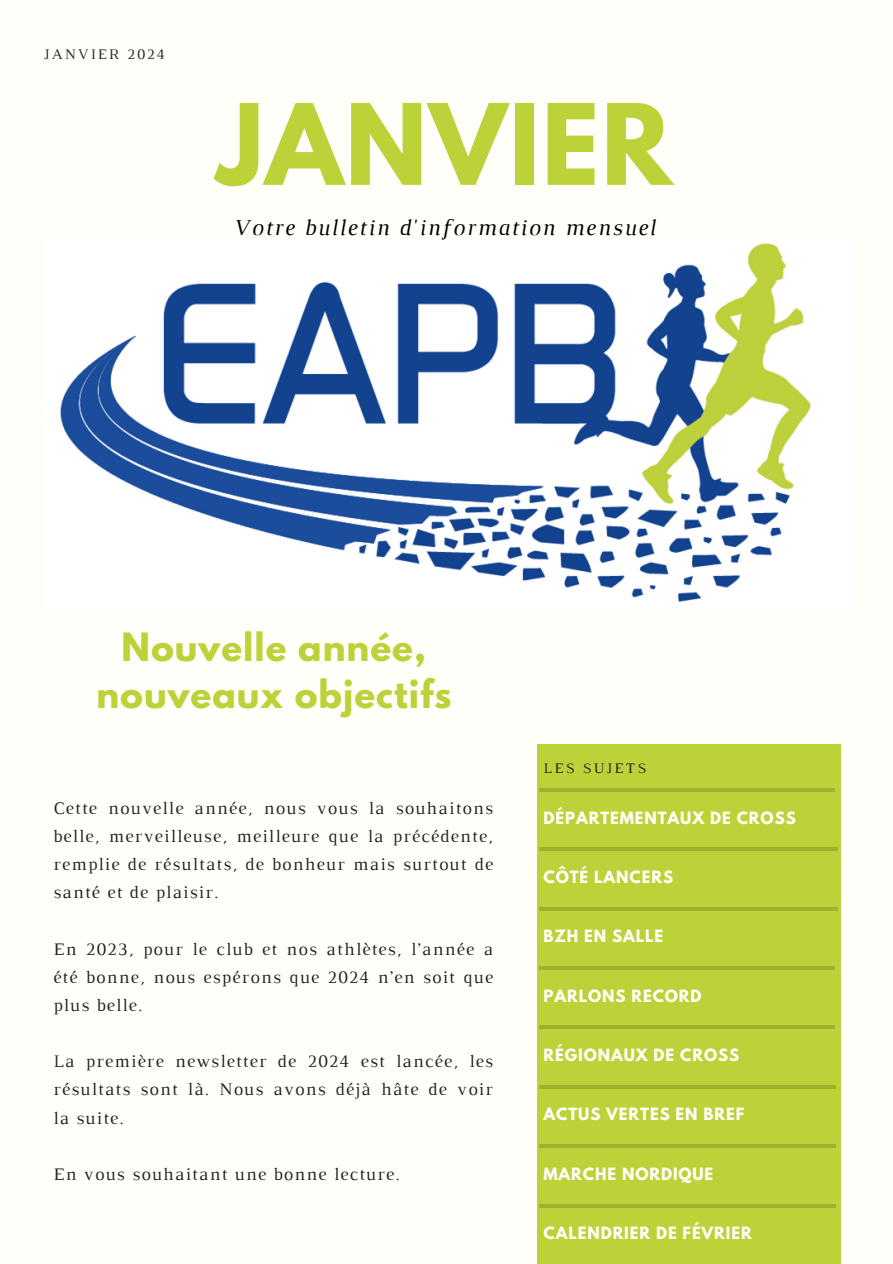
<style>
.page{position:relative;width:893px;height:1264px;background:#fff}
.page>*{position:absolute;margin:0;border:0;box-sizing:border-box;transform-origin:0 0}
.t1{font:700 99.3px "League Spartan";letter-spacing:.02em;color:#bdd139}
.t2{font:700 34.5px/47.2px "League Spartan";letter-spacing:.03em;color:#bdd139;text-align:center}
.t3{font:italic 23.1px "Luthier";letter-spacing:.07em;color:#000}
.t4{font:18px/28.2px "Luthier";letter-spacing:.07em;color:#222;text-align:justify}
.t5{font:700 15px "League Spartan";letter-spacing:.06em;color:#fffff9}
.t6{font:14.85px "Luthier";letter-spacing:.14em;color:#222}
</style>
<div class="page">
<div style="left:0;top:0;width:892px;height:1263px;background:#fffff9"></div>
<div style="left:537px;top:744px;width:303px;height:519px;background:#bdd139"></div>
<img style="left:60px;top:243px;width:751px;height:359px">
<hr style="left:539px;top:847px;width:298px;height:4px;background:#a0b130">
<hr style="left:539px;top:966px;width:296px;height:3px;background:#000">
<hr style="left:539px;top:788px;width:296px;height:3px;background:#000">
<hr style="left:539px;top:1025px;width:296px;height:4px;background:#a0b130">
<hr style="left:539px;top:907px;width:298px;height:3px;background:#000">
<hr style="left:539px;top:1085px;width:296px;height:3px;background:#000">
<hr style="left:539px;top:1144px;width:296px;height:3px;background:#000">
<svg style="left:539px;top:1204px;width:296px;height:3px"></svg>
<h3 class="t6" style="left:44px;top:49px;width:123px">JANVIER 2024</h3>
<p class="t1" style="left:217px;top:95px;width:457px">JANVIER</p>
<h1 class="t3" style="left:233px;top:219px;width:424px">Votre bulletin d'information mensuel</h1>
<h4 class="t2" style="left:96px;top:627px;width:356px">Nouvelle année, nouveaux objectifs</h4>
<h2 class="t4" style="left:53px;top:795px;width:441px">Cette nouvelle année, nous vous la souhaitons belle, merveilleuse, meilleure que la précédente, remplie de résultats, de bonheur mais surtout de santé et de plaisir.</h2>
<h4 class="t4" style="left:53px;top:936px;width:441px">En 2023, pour le club et nos athlètes, l’année a été bonne, nous espérons que 2024 n’en soit que plus belle.</h4>
<h4 class="t4" style="left:53px;top:1048px;width:441px">La première newsletter de 2024 est lancée, les résultats sont là. Nous avons déjà hâte de voir la suite.</h4>
<h4 class="t4" style="left:53px;top:1161px;width:348px">En vous souhaitant une bonne lecture.</h4>
<p class="t6" style="left:543px;top:762px;width:104px">LES SUJETS</p>
<p class="t5" style="left:543px;top:810px;width:254px">DÉPARTEMENTAUX DE CROSS</p>
<h5 class="t5" style="left:543px;top:869px;width:131px">CÔTÉ LANCERS</h5>
<h5 class="t5" style="left:543px;top:928px;width:121px">BZH EN SALLE</h5>
<h5 class="t5" style="left:543px;top:988px;width:160px">PARLONS RECORD</h5>
<h5 class="t5" style="left:543px;top:1047px;width:197px">RÉGIONAUX DE CROSS</h5>
<h5 class="t5" style="left:543px;top:1106px;width:202px">ACTUS VERTES EN BREF</h5>
<h5 class="t5" style="left:543px;top:1166px;width:171px">MARCHE NORDIQUE</h5>
<h5 class="t5" style="left:543px;top:1225px;width:210px">CALENDRIER DE FÉVRIER</h5>
</div>
